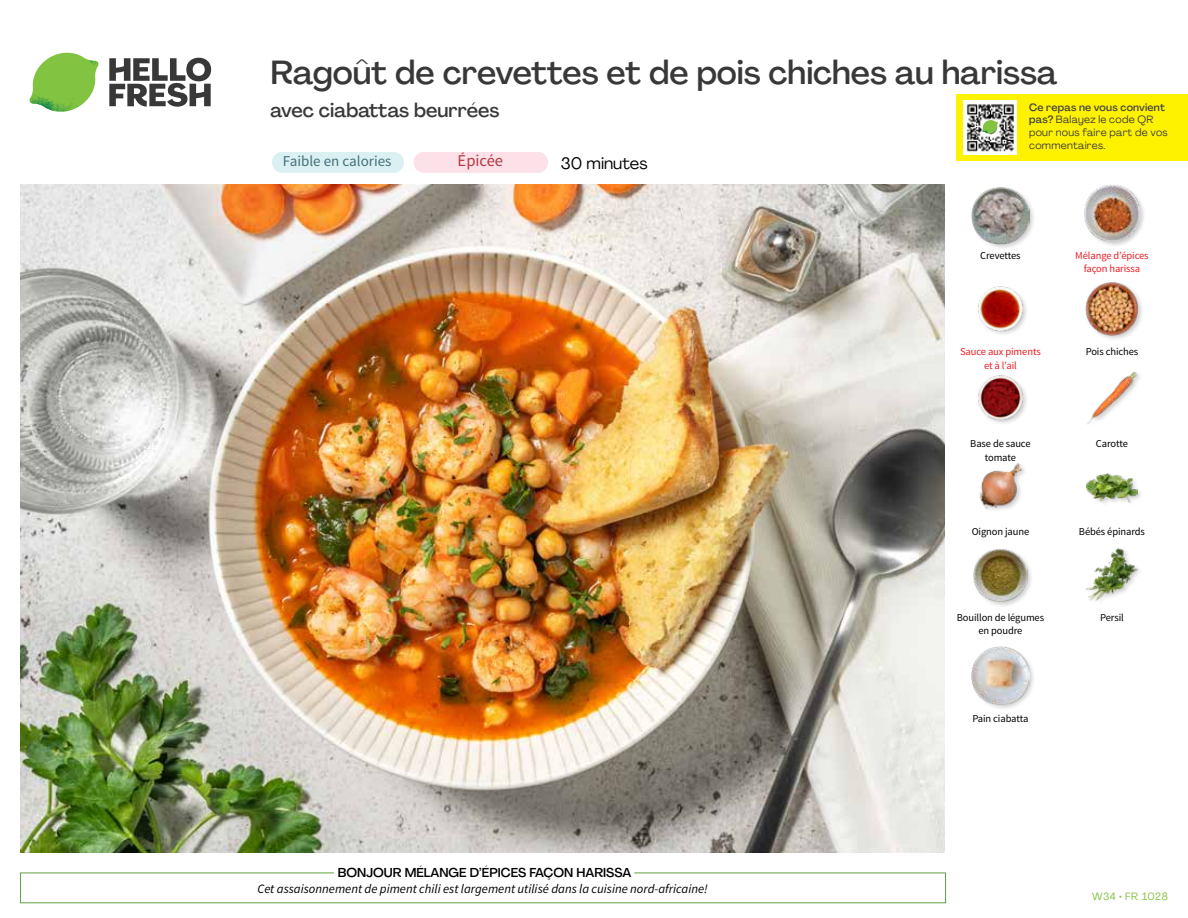
<style>
.page{position:relative;width:1188px;height:918px;background:#fff}
.page>*{position:absolute;margin:0;border:0;box-sizing:border-box;transform-origin:0 0}
.t1{font:500 33px "Agrandir";letter-spacing:-.005em;color:#383839}
.t2{font:500 19.5px "Agrandir";color:#383839}
.t3{font:16.5px "Agrandir";color:#000}
.t4{font:16.5px "Source Sans Pro";color:#b33841}
.t5{font:15px "Source Sans Pro";color:#43717b}
.t6{font:italic 12.75px "Source Sans Pro";color:#000}
.t7{font:500 12.75px "Agrandir";color:#000}
.t8{font:10.5px/13.5px "Source Sans Pro";letter-spacing:-.01em;color:#000;text-align:center}
.t9{font:10.5px/12.8px "Agrandir";letter-spacing:.02em;color:#414042}
.t10{font:10.5px/13.5px "Source Sans Pro";letter-spacing:-.01em;color:#ed1d24;text-align:center}
.t11{font:10.5px "Agrandir";letter-spacing:.05em;color:#82c341}
.s1{font-weight:500}
</style>
<div class="page">
<svg style="left:109px;top:57px;width:102px;height:50px"></svg>
<svg style="left:34px;top:53px;width:62px;height:40px"></svg>
<img style="left:67px;top:53px;width:32px;height:26px">
<img style="left:33px;top:75px;width:59px;height:11px">
<img style="left:29px;top:79px;width:61px;height:33px">
<img style="left:65px;top:86px;width:27px;height:25px">
<div style="left:20px;top:873px;width:926px;height:30px;border:1px solid #609f43"></div>
<div style="left:334px;top:865px;width:300px;height:15px;background:#fff"></div>
<img style="left:21px;top:184px;width:924px;height:668px">
<div style="left:414px;top:152px;width:134px;height:21px;background:#fce1e9;border-radius:10px"></div>
<div style="left:272px;top:152px;width:132px;height:21px;background:#dbf0f2;border-radius:10px"></div>
<div style="left:971px;top:646px;width:65px;height:65px;background:#000;opacity:.2"></div>
<img style="left:972px;top:647px;width:57px;height:57px">
<img style="left:1085px;top:548px;width:54px;height:53px">
<div style="left:973px;top:547px;width:61px;height:62px;background:#000;opacity:.2"></div>
<img style="left:974px;top:548px;width:53px;height:54px">
<div style="left:1085px;top:472px;width:59px;height:37px;background:#000;opacity:.2"></div>
<img style="left:1087px;top:472px;width:50px;height:37px">
<img style="left:979px;top:463px;width:45px;height:47px">
<img style="left:1087px;top:371px;width:53px;height:53px">
<img style="left:978px;top:375px;width:49px;height:48px">
<div style="left:1084px;top:281px;width:61px;height:60px;background:#000;opacity:.2"></div>
<img style="left:1084px;top:281px;width:57px;height:56px">
<img style="left:978px;top:286px;width:49px;height:48px">
<div style="left:1083px;top:184px;width:64px;height:64px;background:#000;opacity:.2"></div>
<img style="left:1083px;top:184px;width:58px;height:58px">
<div style="left:971px;top:186px;width:65px;height:64px;background:#000;opacity:.2"></div>
<img style="left:972px;top:187px;width:57px;height:57px">
<div style="left:956px;top:94px;width:232px;height:67px;background:#fff200"></div>
<img style="left:964px;top:100px;width:52px;height:54px">
<svg style="left:982px;top:120px;width:16px;height:14px"></svg>
<h1 class="t1" style="left:271px;top:52px;width:788px">Ragoût de crevettes et de pois chiches au harissa</h1>
<h2 class="t2" style="left:271px;top:98px;width:230px">avec ciabattas beurrées</h2>
<h3 class="t5" style="left:283px;top:151px;width:110px">Faible en calories</h3>
<h3 class="t3" style="left:561px;top:153px;width:88px">30 minutes</h3>
<p class="t9" style="left:1029px;top:100px;width:140px"><span class="s1">Ce repas ne vous convient pas?</span> Balayez le code QR pour nous faire part de vos commentaires.</p>
<h3 class="t4" style="left:458px;top:151px;width:47px">Épicée</h3>
<p class="t7" style="left:338px;top:864px;width:295px">BONJOUR MÉLANGE D’ÉPICES FAÇON HARISSA</p>
<p class="t6" style="left:257px;top:881px;width:452px">Cet assaisonnement de piment chili est largement utilisé dans la cuisine nord-africaine!</p>
<p class="t8" style="left:980px;top:249px;width:42px">Crevettes</p>
<p class="t10" style="left:1075px;top:249px;width:75px">Mélange d’épices façon harissa</p>
<p class="t10" style="left:960px;top:345px;width:82px">Sauce aux piments et à l’ail</p>
<p class="t8" style="left:1086px;top:345px;width:54px">Pois chiches</p>
<p class="t8" style="left:970px;top:437px;width:62px">Base de sauce tomate</p>
<p class="t8" style="left:1096px;top:437px;width:34px">Carotte</p>
<p class="t8" style="left:972px;top:525px;width:59px">Oignon jaune</p>
<p class="t8" style="left:1079px;top:525px;width:68px">Bébés épinards</p>
<p class="t8" style="left:957px;top:610px;width:89px">Bouillon de légumes en poudre</p>
<p class="t8" style="left:1100px;top:610px;width:25px">Persil</p>
<p class="t8" style="left:972px;top:712px;width:58px">Pain ciabatta</p>
<p class="t11" style="left:1092px;top:890px;width:77px">W34 • FR 1028</p>
</div>
